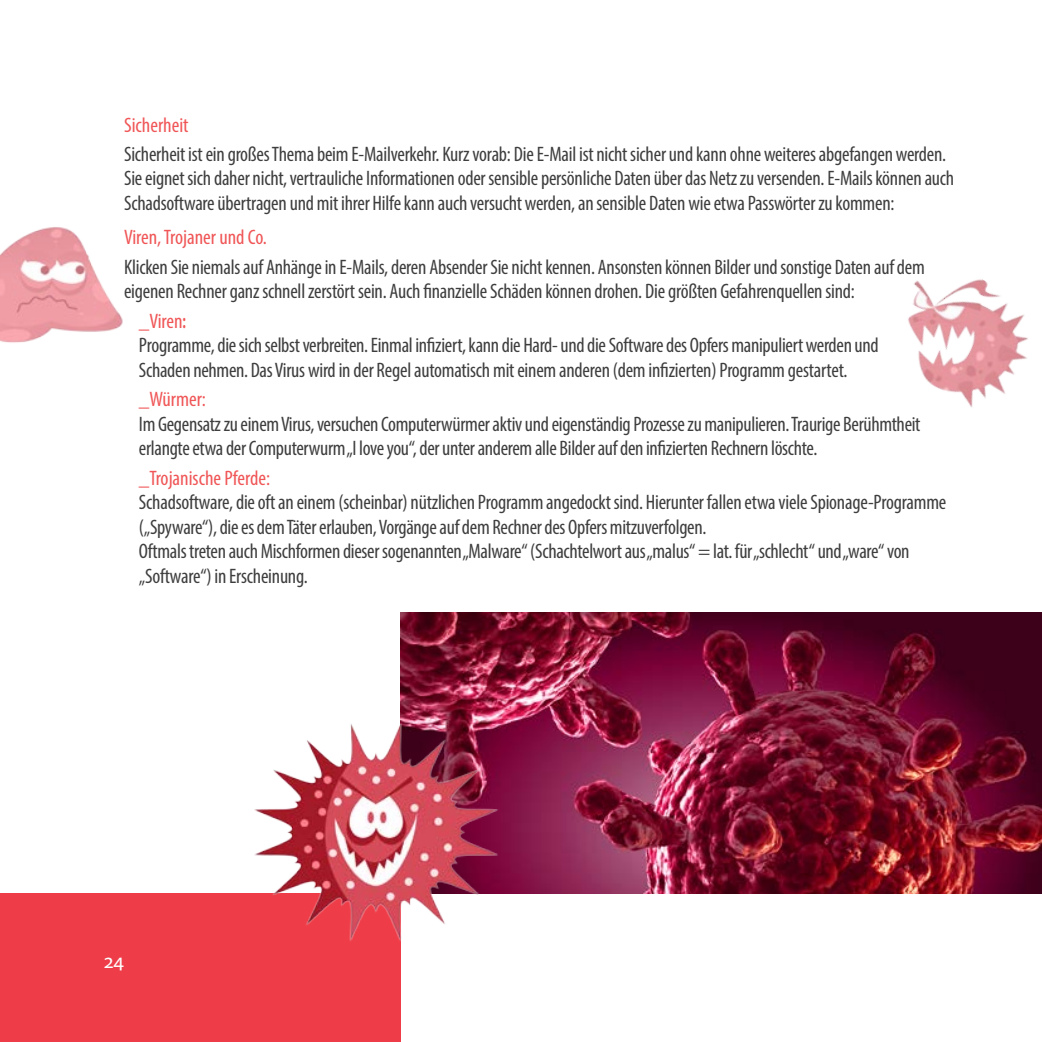
<style>
.page{position:relative;width:1042px;height:1042px;background:#fff}
.page>*{position:absolute;margin:0;border:0;box-sizing:border-box;transform-origin:0 0}
.t1{font:condensed 21px/24.5px "Myriad Pro";letter-spacing:-.01em;color:#3e3e3f}
.t2{font:condensed 21px "Myriad Pro";color:#f05657}
.t3{font:21px "Myriad Pro";color:#fff}
.s1{color:#f05657}
.s2{font-weight:600;font-stretch:normal;color:#f05657}
</style>
<div class="page">
<div style="left:0;top:893px;width:401px;height:149px;background:#ee3d49"></div>
<img style="left:0;top:227px;width:123px;height:116px">
<img style="left:401px;top:612px;width:641px;height:281px">
<img style="left:908px;top:279px;width:120px;height:129px">
<img style="left:254px;top:706px;width:257px;height:235px">
<p class="t2" style="left:124px;top:112px;width:66px">Sicherheit</p>
<p class="t1" style="left:124px;top:142px;width:832px">Sicherheit ist ein großes Thema beim E-Mailverkehr. Kurz vorab: Die E-Mail ist nicht sicher und kann ohne weiteres abgefangen werden.<br>Sie eignet sich daher nicht, vertrauliche Informationen oder sensible persönliche Daten über das Netz zu versenden. E-Mails können auch<br>Schadsoftware übertragen und mit ihrer Hilfe kann auch versucht werden, an sensible Daten wie etwa Passwörter zu kommen:</p>
<p class="t2" style="left:124px;top:225px;width:144px">Viren, Trojaner und Co.</p>
<p class="t1" style="left:124px;top:254px;width:802px">Klicken Sie niemals auf Anhänge in E-Mails, deren Absender Sie nicht kennen. Ansonsten können Bilder und sonstige Daten auf dem eigenen Rechner ganz schnell zerstört sein. Auch finanzielle Schäden können drohen. Die größten Gefahrenquellen sind:</p>
<p class="t1" style="left:139px;top:308px;width:741px"><span class="s1">_Viren</span><span class="s2">:<br></span>Programme, die sich selbst verbreiten. Einmal infiziert, kann die Hard- und die Software des Opfers manipuliert werden und<br>Schaden nehmen. Das Virus wird in der Regel automatisch mit einem anderen (dem infizierten) Programm gestartet.</p>
<p class="t2" style="left:139px;top:387px;width:69px">_Würmer:</p>
<p class="t1" style="left:139px;top:411px;width:783px">Im Gegensatz zu einem Virus, versuchen Computerwürmer aktiv und eigenständig Prozesse zu manipulieren. Traurige Berühmtheit erlangte etwa der Computerwurm „I love you“, der unter anderem alle Bilder auf den infizierten Rechnern löschte.</p>
<p class="t2" style="left:139px;top:465px;width:133px">_Trojanische Pferde:</p>
<p class="t1" style="left:139px;top:490px;width:809px">Schadsoftware, die oft an einem (scheinbar) nützlichen Programm angedockt sind. Hierunter fallen etwa viele Spionage-Programme („Spyware“), die es dem Täter erlauben, Vorgänge auf dem Rechner des Opfers mitzuverfolgen.<br>Oftmals treten auch Mischformen dieser sogenannten „Malware“ (Schachtelwort aus „malus“ = lat. für „schlecht“ und „ware“ von „Software“) in Erscheinung.</p>
<p class="t3" style="left:104px;top:947px;width:21px">24</p>
</div>
